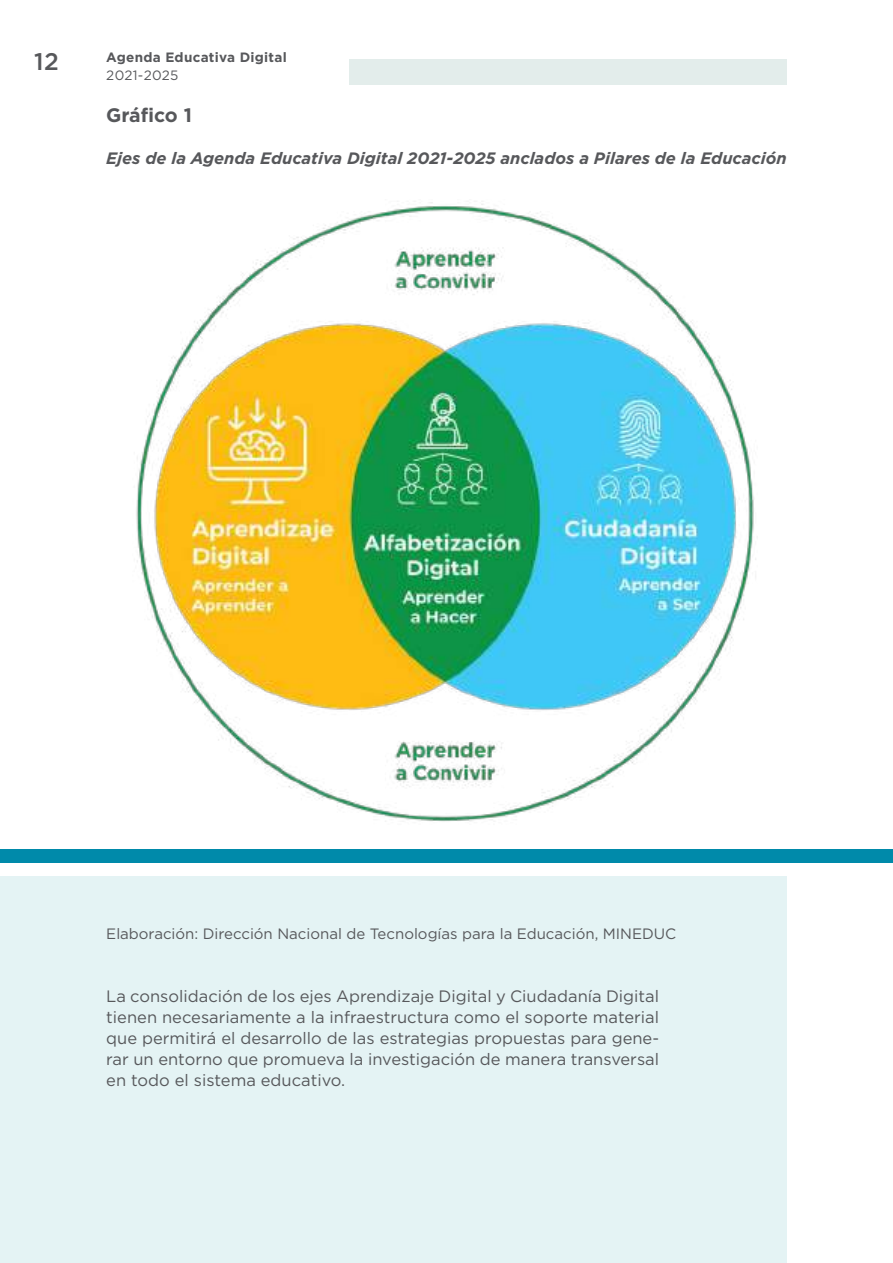
<style>
.page{position:relative;width:893px;height:1263px;background:#fff}
.page>*{position:absolute;margin:0;border:0;box-sizing:border-box;transform-origin:0 0}
.t1{font:500 24px "Gotham";color:#57585b}
.t2{font:700 19.5px "Gotham";letter-spacing:-.01em;color:#57585b}
.t3{font:16.5px/21px "Gotham";color:#57585b;text-align:justify}
.t4{font:italic 700 16.5px "Gotham";color:#57585b}
.t5{font:15px "Gotham";color:#57585b}
.t6{font:700 13.5px "Gotham";letter-spacing:.02em;color:#57585b}
.t7{font:13.5px "Gotham";letter-spacing:.02em;color:#57585b}
</style>
<div class="page">
<div style="left:349px;top:60px;width:438px;height:25px;background:#e3edeb"></div>
<div style="left:0;top:876px;width:787px;height:387px;background:#e4f3f4"></div>
<img style="left:136px;top:202px;width:620px;height:620px">
<div style="left:0;top:850px;width:893px;height:13px;background:#008aaa"></div>
<h1 class="t1" style="left:34px;top:46px;width:26px">12</h1>
<p class="t6" style="left:106px;top:48px;width:182px">Agenda Educativa Digital</p>
<p class="t7" style="left:106px;top:66px;width:74px">2021-2025</p>
<p class="t2" style="left:106px;top:102px;width:87px">Gráfico 1</p>
<p class="t4" style="left:106px;top:147px;width:682px">Ejes de la Agenda Educativa Digital 2021-2025 anclados a Pilares de la Educación</p>
<p class="t5" style="left:106px;top:924px;width:571px">Elaboración: Dirección Nacional de Tecnologías para la Educación, MINEDUC</p>
<p class="t3" style="left:106px;top:986px;width:554px">La consolidación de los ejes Aprendizaje Digital y Ciudadanía Digital tienen necesariamente a la infraestructura como el soporte material que permitirá el desarrollo de las estrategias propuestas para gene&shy;rar un entorno que promueva la investigación de manera transversal en todo el sistema educativo.</p>
</div>
